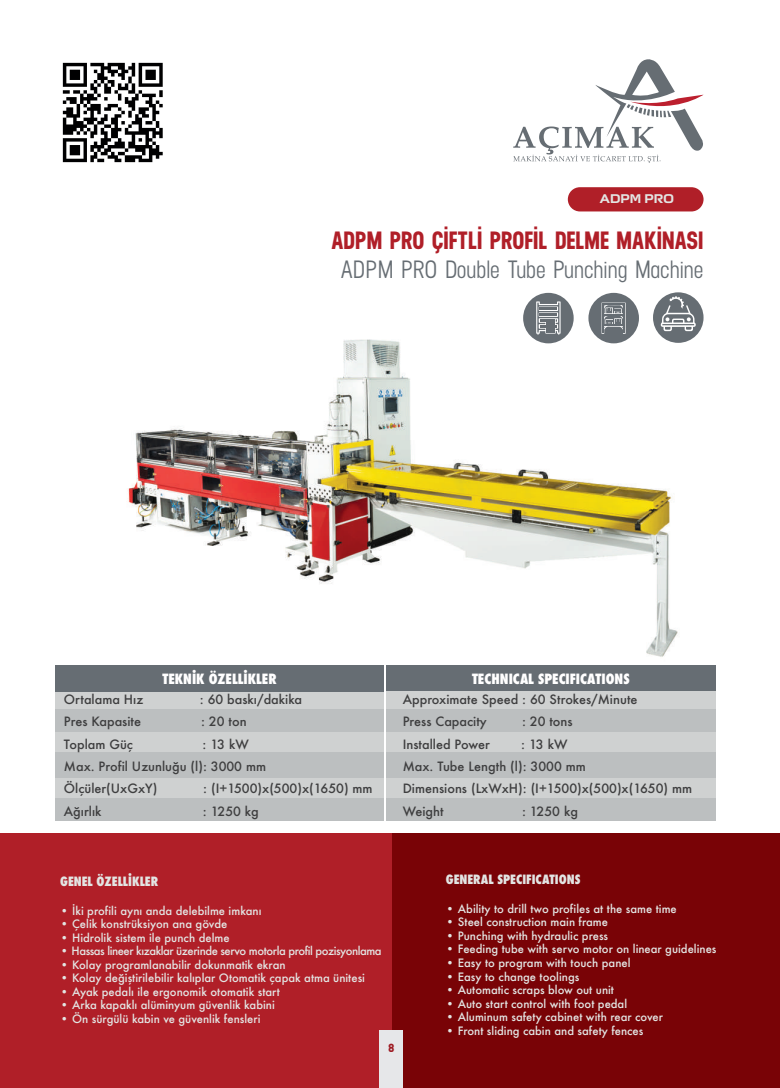
<style>
.page{position:relative;width:780px;height:1088px;background:#fff}
.page>*{position:absolute;margin:0;border:0;box-sizing:border-box;transform-origin:0 0}
.t1{font:700 25px "Neusa";color:#b01f28}
.t2{font:500 25px "Neusa";color:#666d73}
.t3{font:800 condensed 13.75px "Futura";color:#fff}
.t4{font:500 12.5px/22.4px "Futura";color:#3e3e3f}
.t5{font:800 condensed 12.5px "Futura";color:#e3e5e3}
.t6{font:700 12.5px "Neusharp";color:#e3e5e3}
.t7{font:700 12.5px "Neusa";color:#b01f28}
.t8{font:500 11.25px "Futura";color:#e3e5e3}
.t9{font:500 11.25px "Futura";letter-spacing:-.04em;color:#e3e5e3}
</style>
<div class="page">
<div style="left:0;top:833px;width:780px;height:255px;background:#b01f28"></div>
<div style="left:392px;top:833px;width:388px;height:254px;background:#790306"></div>
<img style="left:128px;top:315px;width:576px;height:342px">
<svg style="left:653px;top:292px;width:50px;height:51px"></svg>
<svg style="left:588px;top:293px;width:51px;height:50px"></svg>
<svg style="left:523px;top:293px;width:50px;height:50px"></svg>
<img style="left:62px;top:62px;width:101px;height:101px">
<svg style="left:513px;top:59px;width:191px;height:104px"></svg>
<div style="left:55px;top:691px;width:329px;height:130px;background:#bcbfc0"></div>
<div style="left:55px;top:691px;width:329px;height:18px;background:#cfd1d1"></div>
<div style="left:55px;top:732px;width:329px;height:20px;background:#cfd1d1"></div>
<div style="left:55px;top:778px;width:329px;height:19px;background:#cfd1d1"></div>
<div style="left:386px;top:691px;width:329px;height:130px;background:#bcbfc0"></div>
<div style="left:386px;top:691px;width:329px;height:18px;background:#cfd1d1"></div>
<div style="left:386px;top:732px;width:329px;height:20px;background:#cfd1d1"></div>
<div style="left:386px;top:778px;width:329px;height:19px;background:#cfd1d1"></div>
<div style="left:55px;top:665px;width:329px;height:27px;background:#666d73"></div>
<div style="left:386px;top:665px;width:329px;height:26px;background:#666d73"></div>
<div style="left:567px;top:187px;width:136px;height:24px;background:#b01f28;border-radius:12px"></div>
<div style="left:379px;top:1031px;width:24px;height:57px;background:#e6e7e9"></div>
<p class="t6" style="left:600px;top:191px;width:75px">ADPM PRO</p>
<h1 class="t1" style="left:331px;top:223px;width:374px">ADPM PRO ÇİFTLİ PROFİL DELME MAKİNASI</h1>
<h1 class="t2" style="left:340px;top:254px;width:365px">ADPM PRO Double Tube Punching Machine</h1>
<p class="t3" style="left:162px;top:670px;width:116px">TEKNİK ÖZELLİKLER</p>
<p class="t3" style="left:472px;top:670px;width:159px">TECHNICAL SPECIFICATIONS</p>
<p class="t4" style="left:64px;top:688px;width:81px">Ortalama Hız</p>
<p class="t4" style="left:200px;top:688px;width:104px">: 60 baskı/dakika</p>
<p class="t4" style="left:64px;top:710px;width:79px">Pres Kapasite</p>
<p class="t4" style="left:201px;top:710px;width:47px">: 20 ton</p>
<p class="t4" style="left:64px;top:733px;width:71px">Toplam Güç</p>
<p class="t4" style="left:64px;top:733px;width:204px;text-indent:139px">: 13 kW<br>Max. Profil Uzunluğu (l): 3000 mm<br>Ölçüler(UxGxY)</p>
<p class="t4" style="left:203px;top:777px;width:171px">: (I+1500)x(500)x(1650) mm</p>
<p class="t4" style="left:64px;top:800px;width:39px">Ağırlık</p>
<p class="t4" style="left:203px;top:800px;width:57px">: 1250 kg</p>
<p class="t4" style="left:403px;top:688px;width:236px">Approximate Speed : 60 Strokes/Minute<br>Press Capacity</p>
<p class="t4" style="left:522px;top:710px;width:52px">: 20 tons</p>
<p class="t4" style="left:403px;top:733px;width:291px;text-indent:118px">: 13 kW<br>Max. Tube Length (l): 3000 mm<br>Dimensions (LxWxH): (I+1500)x(500)x(1650) mm<br>Weight</p>
<p class="t4" style="left:403px;top:733px;width:89px">Installed Power</p>
<p class="t4" style="left:522px;top:800px;width:57px">: 1250 kg</p>
<p class="t5" style="left:60px;top:873px;width:100px">GENEL ÖZELLİKLER</p>
<p class="t8" style="left:60px;top:903px;width:203px">• İki profili aynı anda delebilme imkanı</p>
<p class="t8" style="left:60px;top:916px;width:169px">• Çelik konstrüksiyon ana gövde</p>
<p class="t8" style="left:60px;top:930px;width:171px">• Hidrolik sistem ile punch delme</p>
<p class="t9" style="left:60px;top:943px;width:323px">• Hassas lineer kızaklar üzerinde servo motorla profil pozisyonlama</p>
<p class="t8" style="left:60px;top:957px;width:227px">• Kolay programlanabilir dokunmatik ekran</p>
<p class="t8" style="left:60px;top:970px;width:306px">• Kolay değiştirilebilir kalıplar Otomatik çapak atma ünitesi</p>
<p class="t8" style="left:60px;top:984px;width:221px">• Ayak pedalı ile ergonomik otomatik start</p>
<p class="t8" style="left:60px;top:997px;width:216px">• Arka kapaklı alüminyum güvenlik kabini</p>
<p class="t8" style="left:60px;top:1011px;width:202px">• Ön sürgülü kabin ve güvenlik fensleri</p>
<p class="t7" style="left:388px;top:1039px;width:7px">8</p>
<p class="t5" style="left:446px;top:871px;width:136px">GENERAL SPECIFICATIONS</p>
<p class="t8" style="left:446px;top:901px;width:232px">• Ability to drill two profiles at the same time</p>
<p class="t8" style="left:446px;top:914px;width:164px">• Steel construction main frame</p>
<p class="t8" style="left:446px;top:928px;width:164px">• Punching with hydraulic press</p>
<p class="t8" style="left:446px;top:941px;width:272px">• Feeding tube with servo motor on linear guidelines</p>
<p class="t8" style="left:446px;top:955px;width:186px">• Easy to program with touch panel</p>
<p class="t8" style="left:446px;top:968px;width:135px">• Easy to change toolings</p>
<p class="t8" style="left:446px;top:982px;width:170px">• Automatic scraps blow out unit</p>
<p class="t8" style="left:446px;top:995px;width:183px">• Auto start control with foot pedal</p>
<p class="t8" style="left:446px;top:1009px;width:219px">• Aluminum safety cabinet with rear cover</p>
<p class="t8" style="left:446px;top:1022px;width:199px">• Front sliding cabin and safety fences</p>
</div>
